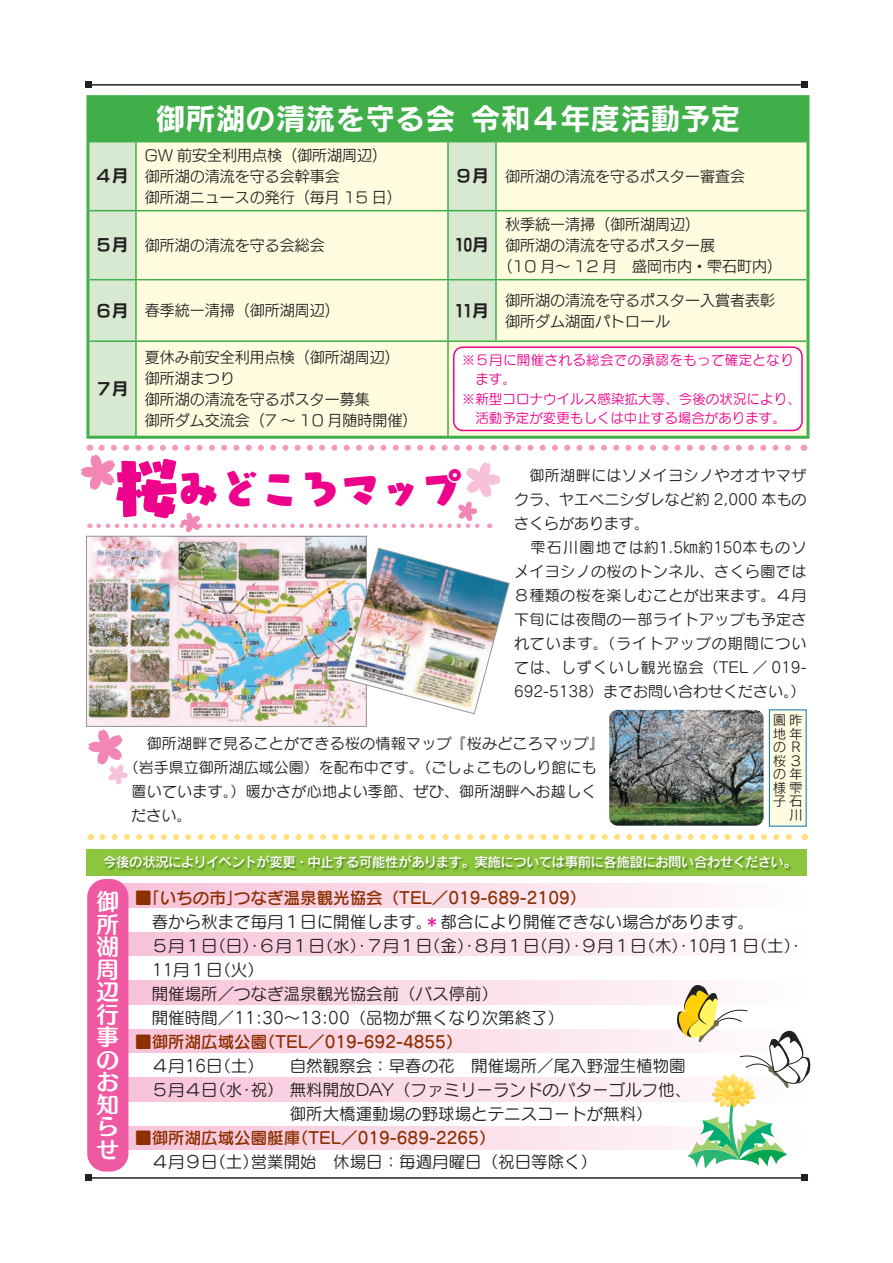
<style>
.page{position:relative;width:893px;height:1263px;background:#fff}
.page>*{position:absolute;margin:0;border:0;box-sizing:border-box;transform-origin:0 0}
.t1{font:40.5px "Yuruka Std UB";color:#ed028c}
.t2{font:30px "Rodin Pro B";color:#fff}
.t3{font:22.5px/22.5px "Humming Std B";color:#fff;text-align:justify}
.t4{font:16.5px "Seurat Pro M";color:#231f20}
.t5{font:16.5px "Seurat Pro DB";color:#8c2f01}
.t6{font:16.5px "New Rodin Pro N B";color:#231f20}
.t7{font:15px/24px "Seurat Pro M";letter-spacing:.02em;color:#231f20}
.t8{font:15px/21px "New Rodin Pro N M";color:#231f20}
.t9{font:15px "Seurat Pro M";color:#231f20}
.t10{font:13.5px "Rodin Pro DB";letter-spacing:-.045em;color:#fff}
.t11{font:13.5px "Seurat Pro M";letter-spacing:.005em;color:#ed028c}
.t12{font:13.5px "Seurat Pro M";letter-spacing:.025em;color:#ed028c}
.t13{font:13.5px/13.5px "Rodin Pro M";color:#231f20;text-align:right}
.s1{font-family:"New Rodin Pro N B";font-size:16.5px}
.s2{font-size:63.45px}
.s3{color:#ed028c}
</style>
<div class="page">
<hr style="left:88px;top:1177px;width:717px;height:2px;background:#231f20">
<svg style="left:85px;top:1175px;width:6px;height:6px"></svg>
<svg style="left:802px;top:1175px;width:6px;height:6px"></svg>
<hr style="left:88px;top:84px;width:717px;height:2px;background:#231f20">
<svg style="left:85px;top:82px;width:6px;height:6px"></svg>
<svg style="left:802px;top:82px;width:6px;height:6px"></svg>
<div style="left:116px;top:883px;width:690px;height:24px;background:linear-gradient(to right,#f7c0d8,#fefefe)"></div>
<div style="left:116px;top:932px;width:690px;height:24px;background:linear-gradient(to right,#f7c0d8,#fefdfe)"></div>
<div style="left:116px;top:981px;width:690px;height:23px;background:linear-gradient(to right,#f7c0d8,#fefdfe)"></div>
<svg style="left:128px;top:1029px;width:549px;height:24px;background:#fad9e7"></svg>
<svg style="left:128px;top:1078px;width:549px;height:23px;background:#fad9e7"></svg>
<svg style="left:128px;top:1126px;width:549px;height:24px;background:#fad9e7"></svg>
<div style="left:86px;top:849px;width:720px;height:26px;background:#8bc63e"></div>
<img style="left:88px;top:538px;width:277px;height:187px">
<div style="left:86px;top:536px;width:281px;height:191px;border:1px solid #939598"></div>
<img style="left:343px;top:548px;width:167px;height:166px">
<img style="left:609px;top:710px;width:155px;height:116px">
<svg style="left:81px;top:445px;width:710px;height:88px"></svg>
<svg style="left:88px;top:729px;width:40px;height:56px"></svg>
<svg style="left:677px;top:985px;width:133px;height:184px"></svg>
<div style="left:87px;top:879px;width:41px;height:292px;background:#ef59a1;border-radius:18px"></div>
<img style="left:104px;top:856px;width:687px;height:15px">
<div style="left:769px;top:710px;width:37px;height:116px;background:#fffce0"></div>
<div style="left:769px;top:709px;width:37px;height:117px;border:1px solid #0072bc"></div>
<svg style="left:102px;top:834px;width:690px;height:6px"></svg>
<div style="left:88px;top:97px;width:720px;height:45px;background:#40ae49"></div>
<div style="left:89px;top:142px;width:46px;height:294px;background:#d8e9d2"></div>
<svg style="left:137px;top:142px;width:669px;height:294px;background:#fbfade"></svg>
<hr style="left:135px;top:142px;width:2px;height:68px;background:#40ae49">
<hr style="left:447px;top:142px;width:2px;height:68px;background:#40ae49">
<hr style="left:495px;top:142px;width:2px;height:68px;background:#40ae49">
<hr style="left:89px;top:210px;width:47px;height:1px;background:#40ae49">
<hr style="left:136px;top:210px;width:312px;height:1px;background:#40ae49">
<hr style="left:135px;top:211px;width:2px;height:68px;background:#40ae49">
<hr style="left:448px;top:210px;width:48px;height:1px;background:#40ae49">
<hr style="left:447px;top:211px;width:2px;height:68px;background:#40ae49">
<hr style="left:496px;top:210px;width:310px;height:1px;background:#40ae49">
<hr style="left:495px;top:211px;width:2px;height:68px;background:#40ae49">
<hr style="left:89px;top:279px;width:47px;height:1px;background:#40ae49">
<hr style="left:136px;top:279px;width:312px;height:1px;background:#40ae49">
<hr style="left:135px;top:280px;width:2px;height:60px;background:#40ae49">
<hr style="left:448px;top:279px;width:48px;height:1px;background:#40ae49">
<hr style="left:447px;top:280px;width:2px;height:60px;background:#40ae49">
<hr style="left:496px;top:279px;width:310px;height:1px;background:#40ae49">
<hr style="left:495px;top:280px;width:2px;height:60px;background:#40ae49">
<hr style="left:89px;top:340px;width:47px;height:2px;background:#40ae49">
<hr style="left:136px;top:340px;width:312px;height:2px;background:#40ae49">
<hr style="left:135px;top:342px;width:2px;height:94px;background:#40ae49">
<hr style="left:448px;top:340px;width:48px;height:2px;background:#40ae49">
<hr style="left:447px;top:342px;width:2px;height:94px;background:#40ae49">
<hr style="left:496px;top:340px;width:310px;height:2px;background:#40ae49">
<hr style="left:86px;top:95px;width:50px;height:3px;background:#40ae49">
<hr style="left:86px;top:98px;width:3px;height:44px;background:#40ae49">
<hr style="left:136px;top:95px;width:312px;height:3px;background:#40ae49">
<hr style="left:448px;top:95px;width:48px;height:3px;background:#40ae49">
<hr style="left:496px;top:95px;width:313px;height:3px;background:#40ae49">
<hr style="left:806px;top:98px;width:3px;height:44px;background:#40ae49">
<hr style="left:86px;top:142px;width:3px;height:69px;background:#40ae49">
<hr style="left:806px;top:142px;width:3px;height:69px;background:#40ae49">
<hr style="left:86px;top:211px;width:3px;height:69px;background:#40ae49">
<hr style="left:806px;top:211px;width:3px;height:69px;background:#40ae49">
<hr style="left:86px;top:280px;width:3px;height:61px;background:#40ae49">
<hr style="left:806px;top:280px;width:3px;height:61px;background:#40ae49">
<hr style="left:86px;top:341px;width:3px;height:95px;background:#40ae49">
<hr style="left:806px;top:341px;width:3px;height:95px;background:#40ae49">
<hr style="left:86px;top:436px;width:50px;height:3px;background:#40ae49">
<hr style="left:136px;top:436px;width:312px;height:3px;background:#40ae49">
<hr style="left:448px;top:436px;width:48px;height:3px;background:#40ae49">
<hr style="left:496px;top:436px;width:313px;height:3px;background:#40ae49">
<div style="left:454px;top:347px;width:348px;height:83px;background:#fff;border-radius:9px"></div>
<div style="left:453px;top:346px;width:350px;height:85px;border:2px solid #ed028c;border-radius:9px"></div>
<p class="t6" style="left:95px;top:162px;width:35px">４月</p>
<h2 class="t2" style="left:155px;top:99px;width:587px">御所湖の清流を守る会令和４年度活動予定</h2>
<p class="t8" style="left:145px;top:143px;width:258px">GW 前安全利用点検（御所湖周辺）御所湖の清流を守る会幹事会<br>御所湖ニュースの発行（毎月 15 日）</p>
<p class="t8" style="left:455px;top:164px;width:291px"><span class="s1">９月</span> 御所湖の清流を守るポスター審査会</p>
<p class="t8" style="left:95px;top:233px;width:231px"><span class="s1">５月</span> 御所湖の清流を守る会総会</p>
<p class="t6" style="left:455px;top:231px;width:34px">10月</p>
<p class="t8" style="left:505px;top:212px;width:196px">秋季統一清掃（御所湖周辺）</p>
<p class="t8" style="left:505px;top:233px;width:211px">御所湖の清流を守るポスター展</p>
<p class="t8" style="left:497px;top:254px;width:286px">（10 月～ 12 月　盛岡市内・雫石町内）</p>
<p class="t8" style="left:95px;top:299px;width:246px"><span class="s1">６月</span> 春季統一清掃（御所湖周辺）</p>
<p class="t6" style="left:455px;top:296px;width:34px">11月</p>
<p class="t8" style="left:505px;top:288px;width:272px">御所湖の清流を守るポスター入賞者表彰御所ダム湖面パトロール</p>
<p class="t6" style="left:95px;top:375px;width:35px">７月</p>
<p class="t8" style="left:145px;top:346px;width:274px">夏休み前安全利用点検（御所湖周辺）御所湖まつり<br>御所湖の清流を守るポスター募集<br>御所ダム交流会（7 ～ 10 月随時開催）</p>
<p class="t12" style="left:462px;top:351px;width:334px">※ ５月に開催される総会での承認をもって確定となり</p>
<p class="t11" style="left:475px;top:370px;width:42px">ます。</p>
<p class="t11" style="left:462px;top:390px;width:340px">※ 新型コロナウイルス感染拡大等、今後の状況により、</p>
<p class="t11" style="left:475px;top:409px;width:312px">活動予定が変更もしくは中止する場合があります。</p>
<h1 class="t1" style="left:115px;top:455px;width:348px"><span class="s2">桜</span>みどころマップ</h1>
<p class="t7" style="left:514px;top:463px;width:294px">　御所湖畔にはソメイヨシノやオオヤマザクラ、ヤエベニシダレなど約 2,000 本ものさくらがあります。<br>　雫石川園地では約1.5㎞約150本ものソメイヨシノの桜のトンネル、さくら園では<br>８種類の桜を楽しむことが出来ます。４月下旬には夜間の一部ライトアップも予定されています。（ライトアップの期間については、しずくいし観光協会（TEL ／ 019-<br>692-5138）までお問い合わせください。）</p>
<p class="t7" style="left:131px;top:731px;width:474px">　御所湖畔で見ることができる桜の情報マップ『桜みどころマップ』</p>
<p class="t9" style="left:124px;top:757px;width:474px">（岩手県立御所湖広域公園）を配布中です。（ごしょこものしり館にも</p>
<p class="t7" style="left:131px;top:779px;width:466px">置いています。）暖かさが心地よい季節、ぜひ、御所湖畔へお越しく</p>
<p class="t7" style="left:131px;top:803px;width:61px">ださい。</p>
<p class="t13" style="left:773px;top:713px;width:31px">園昨地年のＲ桜３の年様雫子石川</p>
<p class="t10" style="left:103px;top:853px;width:695px">今後の状況によりイベントが変更・中止する可能性があります。実施については事前に各施設にお問い合わせください。</p>
<h3 class="t3" style="left:97px;top:890px;width:24px">御所湖周辺行事のお知らせ</h3>
<p class="t5" style="left:135px;top:887px;width:453px">■「いちの市」つなぎ温泉観光協会（TEL／019-689-2109）</p>
<p class="t4" style="left:135px;top:911px;width:620px">　春から秋まで毎月１日に開催します。<span class="s3">＊</span>都合により開催できない場合があります。</p>
<p class="t4" style="left:135px;top:935px;width:671px">　 ５月１日（日）・６月１日（水）・７月１日（金）・８月１日（月）・９月１日（木）・10月１日（土）・</p>
<p class="t4" style="left:152px;top:959px;width:114px">11月１日（火）</p>
<p class="t4" style="left:135px;top:983px;width:365px">　開催場所／つなぎ温泉観光協会前（バス停前）</p>
<p class="t4" style="left:135px;top:1007px;width:430px">　開催時間／11:30～13:00（品物が無くなり次第終了）</p>
<p class="t5" style="left:135px;top:1031px;width:329px">■御所湖広域公園（TEL／019-692-4855）</p>
<p class="t4" style="left:135px;top:1055px;width:130px">　４月16日（土）</p>
<p class="t4" style="left:290px;top:1055px;width:398px">自然観察会：早春の花　開催場所／尾入野湿生植物園</p>
<p class="t4" style="left:135px;top:1079px;width:557px">　５月４日（水・祝） 無料開放DAY（ファミリーランドのパターゴルフ他、</p>
<p class="t4" style="left:290px;top:1103px;width:364px">御所大橋運動場の野球場とテニスコートが無料）</p>
<p class="t5" style="left:135px;top:1127px;width:362px">■御所湖広域公園艇庫（TEL／019-689-2265）</p>
<p class="t4" style="left:135px;top:1151px;width:464px">　４月９日（土）営業開始　休場日：毎週月曜日（祝日等除く）</p>
</div>
